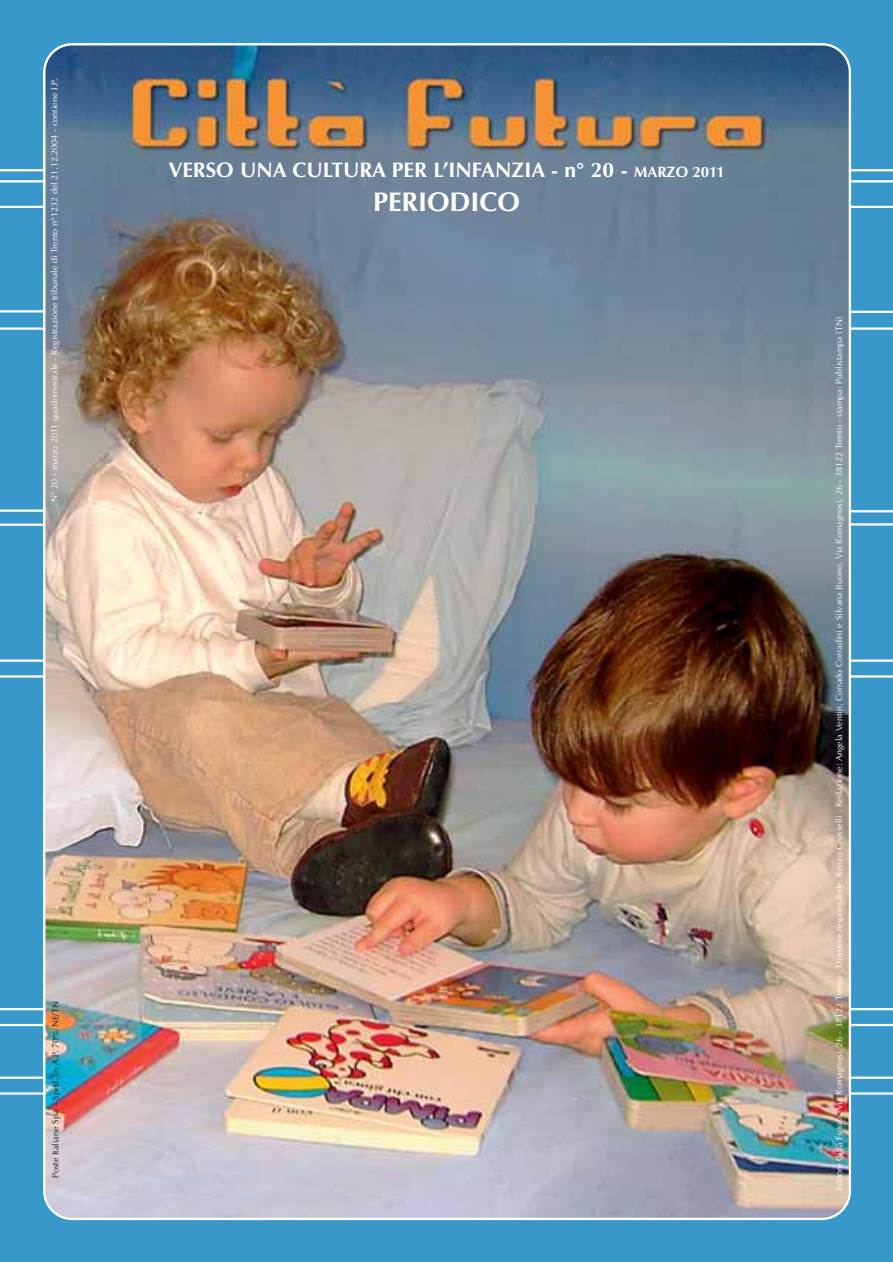
<style>
.page{position:relative;width:893px;height:1262px;background:#3898ca}
.page>*{position:absolute;margin:0;border:0;box-sizing:border-box;transform-origin:0 0}
.t1{font:27px "Optima Bold TT";color:#fff}
.t2{font:21px "Optima Bold TT";color:#fff}
.t3{font:9px "Optima";color:#fff}
.t4{font:9px "Optima";color:#231f20}
.s1{font-size:15px}
</style>
<div class="page">
<hr style="left:666px;top:327px;width:227px;height:3px;background:#fff">
<hr style="left:0;top:169px;width:893px;height:2px;background:#fff">
<hr style="left:0;top:180px;width:893px;height:2px;background:#fff">
<hr style="left:0;top:206px;width:893px;height:2px;background:#fff">
<hr style="left:0;top:675px;width:893px;height:3px;background:#fff">
<hr style="left:0;top:660px;width:893px;height:2px;background:#fff">
<hr style="left:668px;top:510px;width:225px;height:2px;background:#fff">
<hr style="left:665px;top:311px;width:228px;height:2px;background:#fff">
<hr style="left:668px;top:523px;width:225px;height:3px;background:#fff">
<hr style="left:0;top:510px;width:261px;height:2px;background:#fff">
<hr style="left:0;top:524px;width:264px;height:2px;background:#fff">
<hr style="left:0;top:310px;width:264px;height:2px;background:#fff">
<hr style="left:0;top:327px;width:264px;height:3px;background:#fff">
<hr style="left:0;top:1024px;width:893px;height:2px;background:#fff">
<hr style="left:0;top:1008px;width:893px;height:2px;background:#fff">
<hr style="left:0;top:1092px;width:893px;height:3px;background:#fff">
<hr style="left:0;top:1077px;width:893px;height:2px;background:#fff">
<img style="left:43px;top:43px;width:808px;height:1177px">
<img style="left:122px;top:59px;width:656px;height:105px">
<img style="left:127px;top:65px;width:641px;height:89px">
<p class="t3" style="left:51px;top:502px;width:425px;rotate:-90deg">N° 20 - marzo 2011 quadrimestrale - Registrazione tribunale di Trento n°1232 del 21.12.2004 - contiene I.P.</p>
<h2 class="t2" style="left:168px;top:161px;width:558px">VERSO UNA CULTURA PER L’INFANZIA - n° 20 - <span class="s1">MARZO 2011</span></h2>
<h1 class="t1" style="left:373px;top:191px;width:148px">PERIODICO</h1>
<p class="t4" style="left:52px;top:1178px;width:179px;rotate:-90deg">Poste Italiane Spa – Sped. in A.P. 70% NE/TN</p>
<p class="t3" style="left:835px;top:1190px;width:875px;rotate:-90deg">Editore Città Futura, Via Romagnosi, 26 - 38122 Trento - Direttore responsabile: Renzo Grosselli - Redazione: Angela Ventin, Corrado Corradini e Silvana Buono, Via Romagnosi, 26 - 38122 Trento - stampa: Publistampa (TN)</p>
</div>
